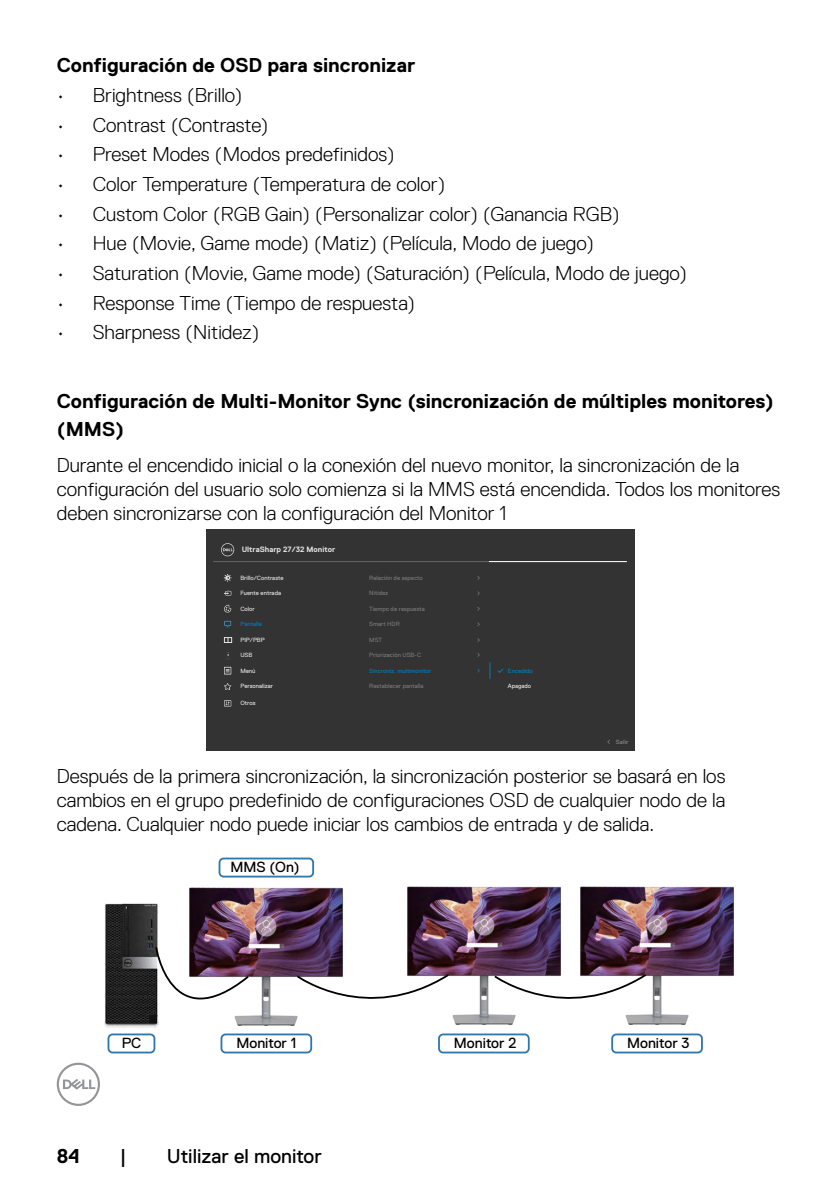
<style>
.page{position:relative;width:840px;height:1191px;background:#fff}
.page>*{position:absolute;margin:0;border:0;box-sizing:border-box;transform-origin:0 0}
.t1{font:300 20px/24px "Dell Replica";color:#000}
.t2{font:700 20px/28px "Dell Replica";color:#000}
.t3{font:20px "Dell Replica";color:#000}
.t4{font:14.6px "Dell Replica";color:#000}
.t5{font:700 7.8px "Dell Replica";color:#e4e4e4}
.t6{font:6px "Dell Replica";color:#787878}
.t7{font:6px "Dell Replica";color:#e4e4e4}
.t8{font:6px "Dell Replica";color:#007db8}
.t9{font:700 6px "Dell Replica";color:#777}
</style>
<div class="page">
<svg style="left:57px;top:1062px;width:43px;height:44px"></svg>
<div style="left:206px;top:529px;width:428px;height:222px;background:#333"></div>
<hr style="left:213px;top:561px;width:413px;height:1px;background:#666">
<hr style="left:488px;top:561px;width:138px;height:1px;background:#fff">
<svg style="left:224px;top:604px;width:7px;height:9px"></svg>
<svg style="left:224px;top:621px;width:7px;height:6px"></svg>
<svg style="left:224px;top:574px;width:7px;height:7px"></svg>
<svg style="left:224px;top:591px;width:7px;height:5px"></svg>
<svg style="left:224px;top:637px;width:8px;height:6px"></svg>
<svg style="left:224px;top:683px;width:7px;height:7px"></svg>
<svg style="left:224px;top:701px;width:7px;height:5px"></svg>
<svg style="left:224px;top:667px;width:6px;height:7px"></svg>
<svg style="left:221px;top:543px;width:13px;height:13px"></svg>
<svg style="left:489px;top:662px;width:1px;height:17px"></svg>
<svg style="left:497px;top:668px;width:6px;height:5px"></svg>
<div style="left:438px;top:1033px;width:91px;height:20px;border:2px solid #2e77ae;border-radius:4px"></div>
<div style="left:611px;top:1033px;width:91px;height:20px;border:2px solid #2e77ae;border-radius:4px"></div>
<div style="left:220px;top:1033px;width:92px;height:20px;border:2px solid #2e77ae;border-radius:4px"></div>
<img style="left:189px;top:877px;width:154px;height:149px">
<img style="left:407px;top:886px;width:111px;height:139px">
<img style="left:518px;top:886px;width:216px;height:139px">
<div style="left:218px;top:857px;width:96px;height:20px;border:2px solid #2e77ae;border-radius:4px"></div>
<div style="left:107px;top:1033px;width:48px;height:20px;border:2px solid #2e77ae;border-radius:4px"></div>
<img style="left:105px;top:903px;width:53px;height:125px">
<svg style="left:154px;top:945px;width:96px;height:94px"></svg>
<svg style="left:295px;top:972px;width:155px;height:53px"></svg>
<svg style="left:493px;top:972px;width:154px;height:53px"></svg>
<p class="t2" style="left:57px;top:51px;width:360px">Configuración de OSD para sincronizar</p>
<p class="t1" style="left:57px;top:83px;width:187px">• Brightness (Brillo)</p>
<p class="t1" style="left:57px;top:113px;width:213px">• Contrast (Contraste)</p>
<p class="t1" style="left:57px;top:142px;width:339px">• Preset Modes (Modos predefinidos)</p>
<p class="t1" style="left:57px;top:172px;width:389px">• Color Temperature (Temperatura de color)</p>
<p class="t1" style="left:57px;top:202px;width:564px">• Custom Color (RGB Gain) (Personalizar color) (Ganancia RGB)</p>
<p class="t1" style="left:57px;top:231px;width:538px">• Hue (Movie, Game mode) (Matiz) (Película, Modo de juego)</p>
<p class="t1" style="left:57px;top:261px;width:631px">• Saturation (Movie, Game mode) (Saturación) (Película, Modo de juego)</p>
<p class="t1" style="left:57px;top:291px;width:359px">• Response Time (Tiempo de respuesta)</p>
<p class="t1" style="left:57px;top:320px;width:204px">• Sharpness (Nitidez)</p>
<p class="t2" style="left:57px;top:387px;width:718px">Configuración de Multi-Monitor Sync (sincronización de múltiples monitores) (MMS)</p>
<p class="t1" style="left:57px;top:453px;width:724px">Durante el encendido inicial o la conexión del nuevo monitor, la sincronización de la configuración del usuario solo comienza si la MMS está encendida. Todos los monitores deben sincronizarse con la configuración del Monitor 1</p>
<p class="t5" style="left:241px;top:545px;width:95px">UltraSharp 27/32 Monitor</p>
<p class="t7" style="left:240px;top:574px;width:45px">Brillo/Contraste</p>
<p class="t6" style="left:369px;top:574px;width:55px">Relación de aspecto</p>
<p class="t7" style="left:240px;top:590px;width:42px">Fuente entrada</p>
<p class="t7" style="left:240px;top:605px;width:16px">Color</p>
<p class="t6" style="left:369px;top:590px;width:21px">Nitidez</p>
<p class="t6" style="left:369px;top:605px;width:57px">Tiempo de respuesta</p>
<p class="t8" style="left:240px;top:620px;width:23px">Pantalla</p>
<p class="t6" style="left:369px;top:621px;width:32px">Smart HDR</p>
<p class="t7" style="left:240px;top:636px;width:26px">PIP/PBP</p>
<p class="t6" style="left:369px;top:636px;width:14px">MST</p>
<p class="t7" style="left:240px;top:651px;width:14px">USB</p>
<p class="t7" style="left:240px;top:667px;width:17px">Menú</p>
<p class="t6" style="left:369px;top:651px;width:53px">Priorización USB-C</p>
<p class="t8" style="left:369px;top:667px;width:64px">Sincroniz. multimonitor</p>
<p class="t8" style="left:507px;top:667px;width:26px">Encedido</p>
<p class="t7" style="left:240px;top:683px;width:34px">Personalizar</p>
<p class="t7" style="left:240px;top:700px;width:17px">Otros</p>
<p class="t6" style="left:369px;top:683px;width:56px">Restablecer pantalla</p>
<p class="t7" style="left:507px;top:683px;width:25px">Apagado</p>
<p class="t9" style="left:615px;top:738px;width:14px">Salir</p>
<p class="t1" style="left:57px;top:764px;width:669px;text-align:justify">Después de la primera sincronización, la sincronización posterior se basará en los cambios en el grupo predefinido de configuraciones OSD de cualquier nodo de la cadena. Cualquier nodo puede iniciar los cambios de entrada y de salida.</p>
<p class="t4" style="left:122px;top:1035px;width:21px">PC</p>
<p class="t4" style="left:230px;top:859px;width:71px">MMS (On)</p>
<p class="t4" style="left:236px;top:1035px;width:61px">Monitor 1</p>
<p class="t4" style="left:453px;top:1035px;width:64px">Monitor 2</p>
<p class="t4" style="left:626px;top:1035px;width:64px">Monitor 3</p>
<p class="t2" style="left:57px;top:1141px;width:24px">84</p>
<p class="t3" style="left:120px;top:1144px;width:8px">|</p>
<p class="t3" style="left:166px;top:1144px;width:156px">Utilizar el monitor</p>
</div>
